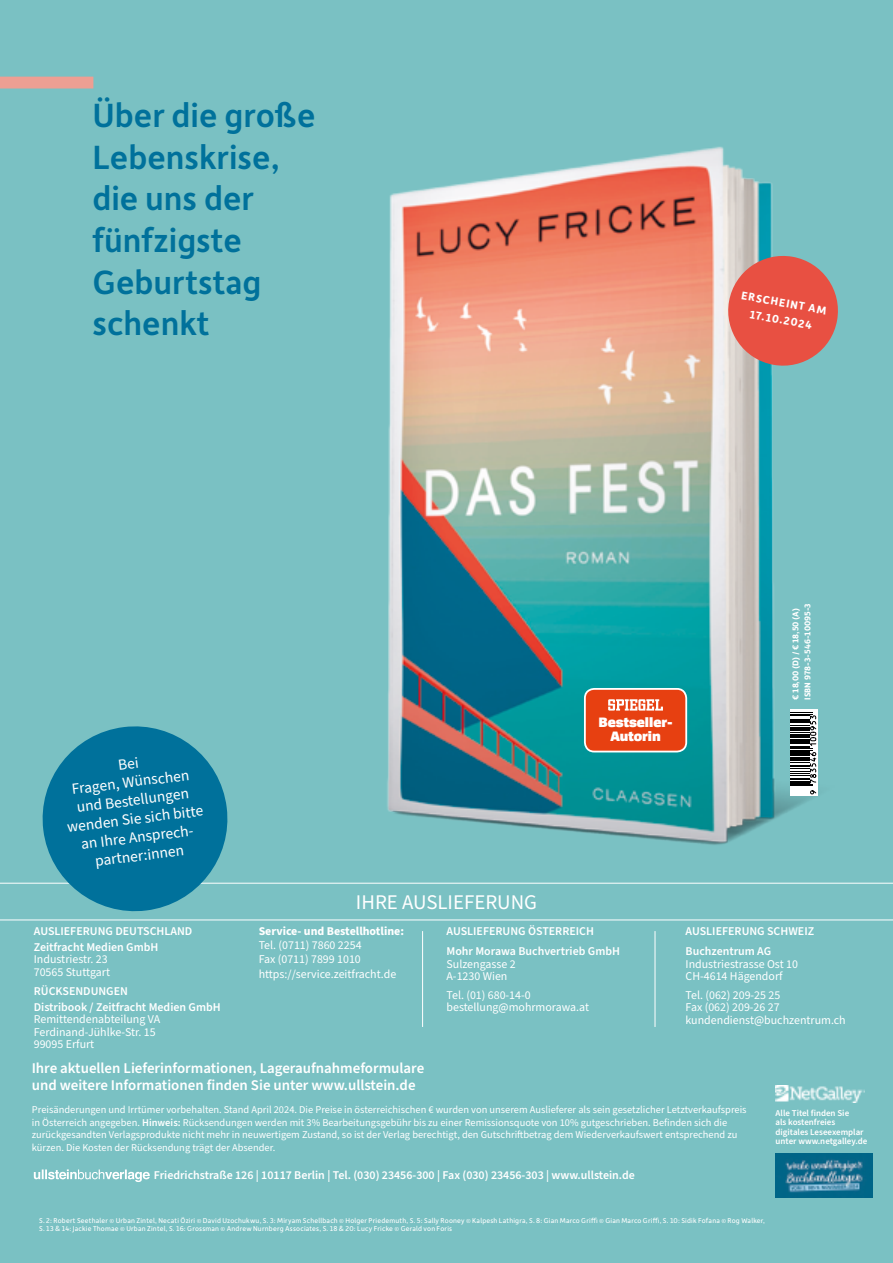
<style>
.page{position:relative;width:893px;height:1263px;background:#fff}
.page>*{position:absolute;margin:0;border:0;box-sizing:border-box;transform-origin:0 0}
.t1{font:500 35.7px/41.7px "Depot New";color:#00719b}
.t2{font:20.85px "Source Sans Pro";color:#fff}
.t3{font:15.45px/18.6px "Source Sans Pro";color:#fff;text-align:center}
.t4{font:600 14.85px/16.6px "Source Sans Pro";color:#fff}
.t5{font:900 14.25px/14.2px "Spiegel Sans 4";color:#fff;text-align:center}
.t6{font:11.85px/12.5px "Source Sans Pro";color:#fff}
.t7{font:600 11.85px/16px "Source Sans Pro";color:#fff}
.t8{font:700 11.85px "Source Sans Pro";color:#fff}
.t9{font:700 11.85px/17.1px "Depot New";color:#fff;text-align:center}
.t10{font:10.35px/12.5px "Source Sans Pro";color:#fff}
.t11{font:600 9px/9.6px "Source Sans Pro";color:#fff}
.t12{font:700 9px/11.9px "Depot New";color:#fff}
.t13{font:7.5px/9px "Depot New";letter-spacing:.025em;color:#fff}
.s1{font-weight:600}
</style>
<div class="page">
<div style="left:0;top:1px;width:893px;height:1262px;background:#7ac1c3"></div>
<div style="left:0;top:77px;width:93px;height:12px;background:#ed9f93"></div>
<img style="left:307px;top:146px;width:583px;height:737px">
<svg style="left:724px;top:251px;width:118px;height:119px"></svg>
<img style="left:776px;top:1085px;width:89px;height:17px">
<hr style="left:0;top:919px;width:893px;height:1px;background:#fff">
<hr style="left:0;top:883px;width:893px;height:1px;background:#fff">
<svg style="left:37px;top:726px;width:196px;height:186px"></svg>
<img style="left:776px;top:1153px;width:96px;height:44px">
<div style="left:585px;top:689px;width:101px;height:62px;background:#e74011;border-radius:9px"></div>
<div style="left:584px;top:688px;width:103px;height:64px;border:2px solid #fff;border-radius:9px"></div>
<svg style="left:608px;top:699px;width:55px;height:11px"></svg>
<svg style="left:583px;top:752px;width:2px;height:7px"></svg>
<svg style="left:687px;top:752px;width:7px;height:7px"></svg>
<svg style="left:34px;top:1169px;width:116px;height:13px"></svg>
<hr style="left:422px;top:931px;width:1px;height:96px;background:#fff">
<hr style="left:655px;top:931px;width:1px;height:96px;background:#fff">
<div style="left:790px;top:709px;width:28px;height:87px;background:#fff"></div>
<svg style="left:790px;top:712px;width:27px;height:83px"></svg>
<h1 class="t1" style="left:92px;top:93px;width:225px">Über die große<br>Lebenskrise, die uns der fünfzigste<br>Geburtstag schenkt</h1>
<p class="t9" style="left:743px;top:286px;width:88px;rotate:10deg">ERSCHEINT AM<br>17.10.2024</p>
<h3 class="t3" style="left:59px;top:763px;width:138px;rotate:-7deg">Bei<br>Fragen, Wünschen und Bestellungen wenden Sie sich bitte an Ihre Ansprech&shy;partner:innen</h3>
<p class="t7" style="left:34px;top:923px;width:160px">AUSLIEFERUNG DEUTSCHLAND<br>Zeitfracht Medien GmbH</p>
<p class="t6" style="left:34px;top:954px;width:78px">Industriestr. 23<br>70565 Stuttgart</p>
<p class="t7" style="left:34px;top:983px;width:188px">RÜCKSENDUNGEN<br>Distribook / Zeitfracht Medien GmbH</p>
<p class="t6" style="left:34px;top:1013px;width:128px">Remittendenabteilung VA<br>Ferdinand-Jühlke-Str. 15<br>99095 Erfurt</p>
<h2 class="t2" style="left:356px;top:888px;width:183px">IHRE AUSLIEFERUNG</h2>
<h3 class="t5" style="left:598px;top:714px;width:76px">Bestseller-<br>Autorin</h3>
<p class="t8" style="left:259px;top:923px;width:147px">Service- und Bestellhotline:</p>
<p class="t6" style="left:259px;top:938px;width:139px;line-height:14.2px">Tel. (0711) 7860 2254<br>Fax (0711) 7899 1010 https://service.zeitfracht.de</p>
<p class="t7" style="left:446px;top:921px;width:175px;line-height:20.2px">AUSLIEFERUNG ÖSTERREICH<br>Mohr Morawa Buchvertrieb GmbH</p>
<p class="t6" style="left:446px;top:958px;width:71px">Sulzengasse 2<br>A-1230 Wien</p>
<p class="t6" style="left:446px;top:989px;width:144px">Tel. (01) 680-14-0 bestellung@mohrmorawa.at</p>
<h3 class="t4" style="left:32px;top:1060px;width:394px">Ihre aktuellen Lieferinformationen, Lageraufnahmeformulare und weitere Informationen finden Sie unter www.ullstein.de</h3>
<p class="t12" style="left:789px;top:700px;width:98px;rotate:-90deg">€ 18,00 (D) / € 18,50 (A)<br>ISBN 978-3-546-10095-3</p>
<p class="t7" style="left:686px;top:921px;width:130px;line-height:20.2px">AUSLIEFERUNG SCHWEIZ<br>Buchzentrum AG</p>
<p class="t6" style="left:686px;top:958px;width:114px">Industriestrasse Ost 10<br>CH-4614 Hägendorf</p>
<p class="t6" style="left:686px;top:989px;width:162px">Tel. (062) 209-25 25<br>Fax (062) 209-26 27 kundendienst@buchzentrum.ch</p>
<p class="t10" style="left:32px;top:1104px;width:716px">Preisänderungen und Irrtümer vorbehalten. Stand April 2024. Die Preise in österreichischen € wurden von unserem Auslieferer als sein gesetzlicher Letztverkaufspreis in Österreich angegeben. <span class="s1">Hinweis:</span> Rücksendungen werden mit 3% Bearbeitungsgebühr bis zu einer Remissionsquote von 10% gutgeschrieben. Befinden sich die zurückgesandten Verlagsprodukte nicht mehr in neuwertigem Zustand, so ist der Verlag berechtigt, den Gutschriftbetrag dem Wiederverkaufswert entsprechend zu kürzen. Die Kosten der Rücksendung trägt der Absender.</p>
<p class="t7" style="left:154px;top:1167px;width:482px">Friedrichstraße 126 | 10117 Berlin | Tel. (030) 23456-300 | Fax (030) 23456-303 | www.ullstein.de</p>
<p class="t11" style="left:776px;top:1108px;width:93px">Alle Titel finden Sie<br>als kostenfreies digitales Leseexemplar unter www.netgalley.de</p>
<p class="t13" style="left:39px;top:1215px;width:727px">S. 2: Robert Seethaler © Urban Zintel, Necati Öziri © David Uzochukwu, S. 3: Miryam Schellbach © Holger Priedemuth, S. 5: Sally Rooney © Kalpesh Lathigra, S. 8: Gian Marco Griffi © Gian Marco Griffi, S. 10: Sidik Fofana © Rog Walker,<br>S. 13 &amp; 14: Jackie Thomae © Urban Zintel, S. 16: Grossman © Andrew Nurnberg Associates, S. 18 &amp; 20: Lucy Fricke © Gerald von Foris</p>
</div>
